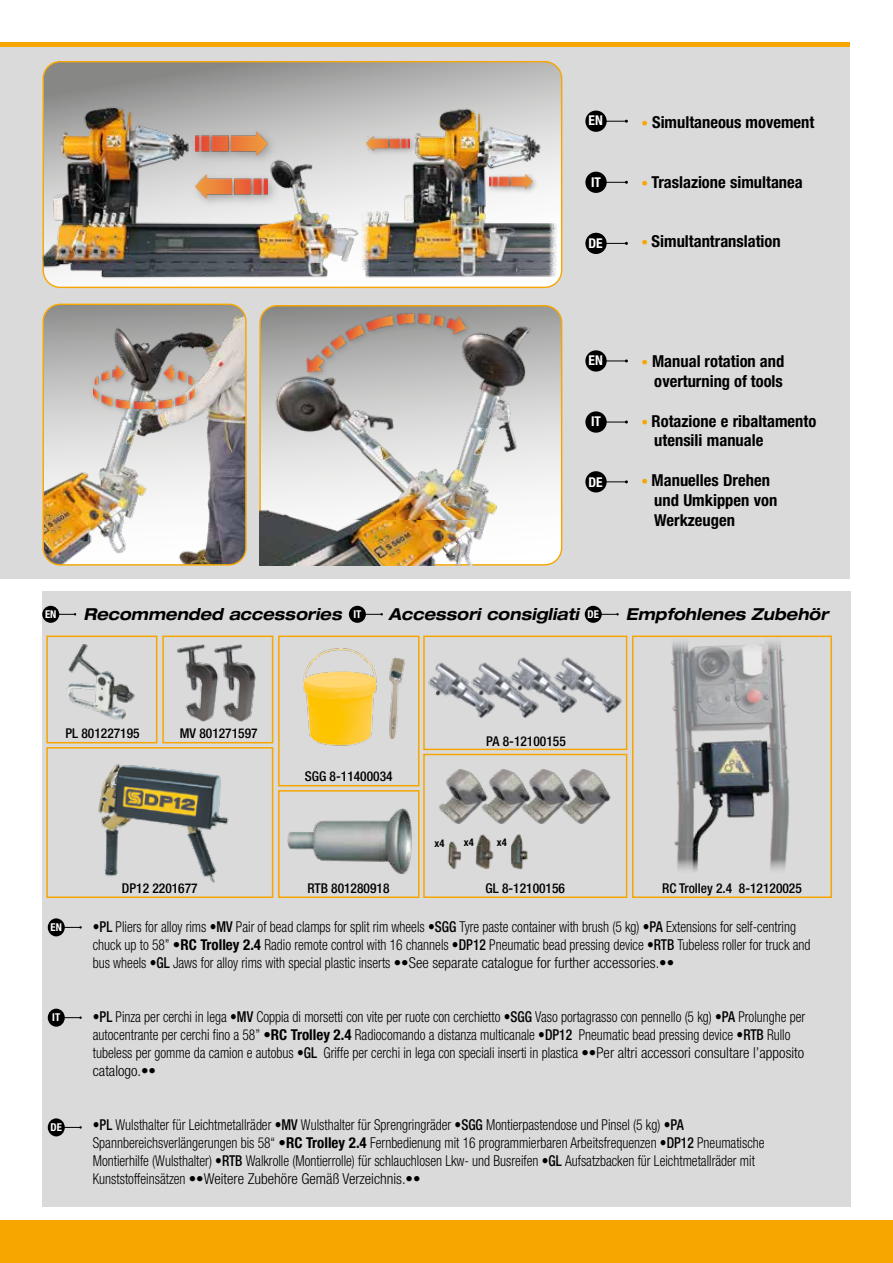
<style>
.page{position:relative;width:893px;height:1263px;background:#fff}
.page>*{position:absolute;margin:0;border:0;box-sizing:border-box;transform-origin:0 0}
.t1{font:700 condensed 16.5px/19.8px "Helvetica Neue LT Std";color:#000}
.t2{font:italic 700 expanded 16.5px "Helvetica Neue LT Std";color:#000;scale:.92 1}
.t3{font:300 condensed 15px/18px "Helvetica Neue LT Std";color:#000;scale:.9 1}
.t4{font:500 condensed 13.5px "Helvetica Neue LT Std";color:#000}
.t5{font:700 condensed 13.5px "Helvetica Neue LT Std";color:#fff}
.t6{font:700 condensed 10.8px "Helvetica Neue LT Std";color:#fff}
.t7{font:700 condensed 10.5px "Helvetica Neue LT Std";color:#000}
.s1{font-weight:300;font-size:13.5px;color:#f7a600}
.s2{font-style:normal;font-stretch:condensed;font-size:10.8px;color:#fff}
.s3{font-weight:500}
.s4{font-weight:700}
</style>
<div class="page">
<div style="left:0;top:42px;width:850px;height:1178px;background:#dadada"></div>
<div style="left:0;top:579px;width:893px;height:684px;background:#fff"></div>
<div style="left:0;top:1220px;width:893px;height:43px;background:#f7a600"></div>
<div style="left:0;top:42px;width:850px;height:5px;background:#f7a600"></div>
<svg style="left:43px;top:62px;width:519px;height:225px;background:#a8a6a3"></svg>
<svg style="left:265px;top:306px;width:297px;height:258px"></svg>
<svg style="left:43px;top:304px;width:202px;height:12px;background:#989693"></svg>
<img style="left:43px;top:316px;width:202px;height:248px">
<div style="left:43px;top:304px;width:204px;height:262px;border:1px solid #f7a600;border-radius:17px"></div>
<div style="left:43px;top:591px;width:807px;height:615px;background:#dadada"></div>
<div style="left:423px;top:635px;width:204px;height:115px;border:2px solid #f7a600"></div>
<div style="left:46px;top:747px;width:227px;height:151px;border:2px solid #f7a600"></div>
<div style="left:278px;top:790px;width:141px;height:108px;border:2px solid #f7a600"></div>
<div style="left:278px;top:635px;width:141px;height:151px;border:2px solid #f7a600"></div>
<div style="left:46px;top:635px;width:111px;height:108px;border:2px solid #f7a600"></div>
<div style="left:162px;top:635px;width:111px;height:108px;border:2px solid #f7a600"></div>
<div style="left:423px;top:754px;width:204px;height:144px;border:2px solid #f7a600"></div>
<div style="left:632px;top:635px;width:200px;height:263px;border:2px solid #f7a600"></div>
<img style="left:68px;top:644px;width:67px;height:76px">
<img style="left:177px;top:644px;width:79px;height:77px">
<img style="left:287px;top:808px;width:125px;height:66px">
<img style="left:423px;top:661px;width:44px;height:57px">
<img style="left:467px;top:662px;width:66px;height:56px">
<img style="left:505px;top:657px;width:45px;height:56px">
<img style="left:550px;top:656px;width:76px;height:57px">
<img style="left:303px;top:642px;width:117px;height:112px">
<img style="left:438px;top:769px;width:40px;height:55px">
<img style="left:478px;top:769px;width:40px;height:55px">
<img style="left:518px;top:769px;width:40px;height:55px">
<img style="left:558px;top:769px;width:53px;height:55px">
<img style="left:447px;top:834px;width:81px;height:36px">
<img style="left:98px;top:764px;width:131px;height:119px">
<img style="left:42px;top:99px;width:324px;height:188px">
<img style="left:353px;top:103px;width:210px;height:180px">
<img style="left:259px;top:310px;width:277px;height:255px">
<img style="left:268px;top:369px;width:202px;height:151px">
<img style="left:656px;top:635px;width:152px;height:237px">
<div style="left:304px;top:310px;width:169px;height:69px;background:#878787;opacity:.75"></div>
<img style="left:305px;top:305px;width:163px;height:90px">
<div style="left:89px;top:362px;width:113px;height:54px;background:#878787;opacity:.75"></div>
<img style="left:93px;top:364px;width:101px;height:44px">
<div style="left:189px;top:127px;width:89px;height:39px;background:#878787;opacity:.75"></div>
<img style="left:195px;top:132px;width:72px;height:24px">
<div style="left:485px;top:172px;width:54px;height:23px;background:#878787;opacity:.75"></div>
<img style="left:489px;top:175px;width:44px;height:14px">
<div style="left:191px;top:170px;width:88px;height:39px;background:#878787;opacity:.75"></div>
<img style="left:195px;top:175px;width:72px;height:23px">
<div style="left:363px;top:134px;width:54px;height:23px;background:#878787;opacity:.75"></div>
<img style="left:366px;top:137px;width:43px;height:14px">
<hr style="left:594px;top:121px;width:32px;height:1px;background:#000">
<div style="left:585px;top:111px;width:22px;height:21px;background:#000;border-radius:50%"></div>
<hr style="left:594px;top:182px;width:32px;height:1px;background:#000">
<div style="left:585px;top:172px;width:22px;height:21px;background:#000;border-radius:50%"></div>
<hr style="left:594px;top:243px;width:32px;height:1px;background:#000">
<div style="left:585px;top:233px;width:22px;height:21px;background:#000;border-radius:50%"></div>
<hr style="left:594px;top:361px;width:32px;height:1px;background:#000">
<div style="left:585px;top:350px;width:22px;height:22px;background:#000;border-radius:50%"></div>
<hr style="left:594px;top:422px;width:32px;height:1px;background:#000">
<div style="left:585px;top:411px;width:22px;height:22px;background:#000;border-radius:50%"></div>
<hr style="left:594px;top:481px;width:32px;height:1px;background:#000">
<div style="left:585px;top:471px;width:22px;height:21px;background:#000;border-radius:50%"></div>
<svg style="left:59px;top:613px;width:17px;height:2px"></svg>
<div style="left:42px;top:606px;width:17px;height:17px;background:#000;border-radius:50%"></div>
<svg style="left:366px;top:613px;width:17px;height:2px"></svg>
<div style="left:349px;top:606px;width:17px;height:17px;background:#000;border-radius:50%"></div>
<svg style="left:602px;top:613px;width:17px;height:2px"></svg>
<div style="left:585px;top:606px;width:17px;height:17px;background:#000;border-radius:50%"></div>
<svg style="left:65px;top:926px;width:17px;height:2px"></svg>
<div style="left:48px;top:918px;width:17px;height:18px;background:#000;border-radius:50%"></div>
<svg style="left:65px;top:1016px;width:17px;height:3px"></svg>
<div style="left:48px;top:1009px;width:17px;height:18px;background:#000;border-radius:50%"></div>
<svg style="left:65px;top:1126px;width:17px;height:2px"></svg>
<div style="left:48px;top:1118px;width:17px;height:18px;background:#000;border-radius:50%"></div>
<p class="t5" style="left:589px;top:112px;width:16px">EN</p>
<p class="t1" style="left:641px;top:112px;width:174px"><span class="s1">•</span> Simultaneous movement</p>
<p class="t5" style="left:591px;top:174px;width:11px">IT</p>
<p class="t1" style="left:641px;top:172px;width:163px"><span class="s1">•</span> Traslazione simultanea</p>
<p class="t5" style="left:588px;top:235px;width:16px">DE</p>
<p class="t1" style="left:641px;top:231px;width:141px"><span class="s1">•</span> Simultantranslation</p>
<p class="t5" style="left:589px;top:352px;width:16px">EN</p>
<p class="t5" style="left:591px;top:413px;width:11px">IT</p>
<p class="t5" style="left:588px;top:474px;width:16px">DE</p>
<p class="t1" style="left:641px;top:351px;width:144px;text-align:right"><span class="s1">•</span> Manual rotation and overturning of tools</p>
<p class="t1" style="left:654px;top:411px;width:164px;text-indent:-13px"><span class="s1">•</span> Rotazione e ribaltamento utensili manuale</p>
<p class="t1" style="left:654px;top:470px;width:124px;text-indent:-13px"><span class="s1">•</span> Manuelles Drehen und Umkippen von<br>Werkzeugen</p>
<p class="t6" style="left:45px;top:607px;width:13px">EN</p>
<p class="t2" style="left:83px;top:604px;width:304px">Recommended accessories <span class="s2">IT</span></p>
<p class="t2" style="left:388px;top:603px;width:230px">Accessori consigliati <span class="s2">DE</span></p>
<p class="t2" style="left:626px;top:604px;width:221px">Empfohlenes Zubehör</p>
<p class="t4" style="left:65px;top:725px;width:76px">PL 801227195</p>
<p class="t4" style="left:180px;top:725px;width:79px">MV 801271597</p>
<p class="t4" style="left:122px;top:880px;width:77px">DP12 2201677</p>
<p class="t4" style="left:305px;top:768px;width:89px">SGG 8-11400034</p>
<p class="t4" style="left:486px;top:733px;width:81px">PA 8-12100155</p>
<p class="t7" style="left:435px;top:837px;width:11px">x4</p>
<p class="t7" style="left:464px;top:836px;width:11px">x4</p>
<p class="t7" style="left:497px;top:836px;width:11px">x4</p>
<p class="t4" style="left:307px;top:880px;width:84px">RTB 801280918</p>
<p class="t4" style="left:485px;top:880px;width:81px">GL 8-12100156</p>
<p class="t4" style="left:662px;top:880px;width:141px">RC Trolley 2.4 8-12120025</p>
<p class="t6" style="left:51px;top:920px;width:13px">EN</p>
<p class="t3" style="left:93px;top:918px;width:799px">•<span class="s3">PL</span> Pliers for alloy rims •<span class="s3">MV</span> Pair of bead clamps for split rim wheels •<span class="s3">SGG</span> Tyre paste container with brush (5 kg) •<span class="s3">PA</span> Extensions for self-centring chuck up to 58” •<span class="s4">RC Trolley 2.4</span> Radio remote control with 16 channels •<span class="s3">DP12</span> Pneumatic bead pressing device •<span class="s3">RTB</span> Tubeless roller for truck and bus wheels •<span class="s3">GL</span> Jaws for alloy rims with special plastic inserts ••See separate catalogue for further accessories.••</p>
<p class="t6" style="left:52px;top:1010px;width:9px">IT</p>
<p class="t3" style="left:93px;top:1008px;width:793px">•<span class="s3">PL</span> Pinza per cerchi in lega •<span class="s3">MV</span> Coppia di morsetti con vite per ruote con cerchietto •<span class="s3">SGG</span> Vaso portagrasso con pennello (5 kg) •<span class="s3">PA</span> Prolunghe per autocentrante per cerchi fino a 58” •<span class="s4">RC Trolley 2.4</span> Radiocomando a distanza multicanale •<span class="s3">DP12</span> Pneumatic bead pressing device •<span class="s3">RTB</span> Rullo tubeless per gomme da camion e autobus •<span class="s3">GL</span> Griffe per cerchi in lega con speciali inserti in plastica ••Per altri accessori consultare l’apposito catalogo.••</p>
<p class="t6" style="left:51px;top:1120px;width:13px">DE</p>
<p class="t3" style="left:93px;top:1116px;width:748px">•<span class="s3">PL</span> Wulsthalter für Leichtmetallräder •<span class="s3">MV</span> Wulsthalter für Sprengringräder •<span class="s3">SGG</span> Montierpastendose und Pinsel (5 kg) •<span class="s3">PA </span>Spannbereichsverlängerungen bis 58“ •<span class="s4">RC Trolley 2.4</span> Fernbedienung mit 16 programmierbaren Arbeitsfrequenzen •<span class="s3">DP12</span> Pneumatische Montierhilfe (Wulsthalter) •<span class="s3">RTB</span> Walkrolle (Montierrolle) für schlauchlosen Lkw- und Busreifen •<span class="s3">GL</span> Aufsatzbacken für Leichtmetallräder mit Kunststoffeinsätzen ••Weitere Zubehöre Gemäß Verzeichnis.••</p>
</div>
